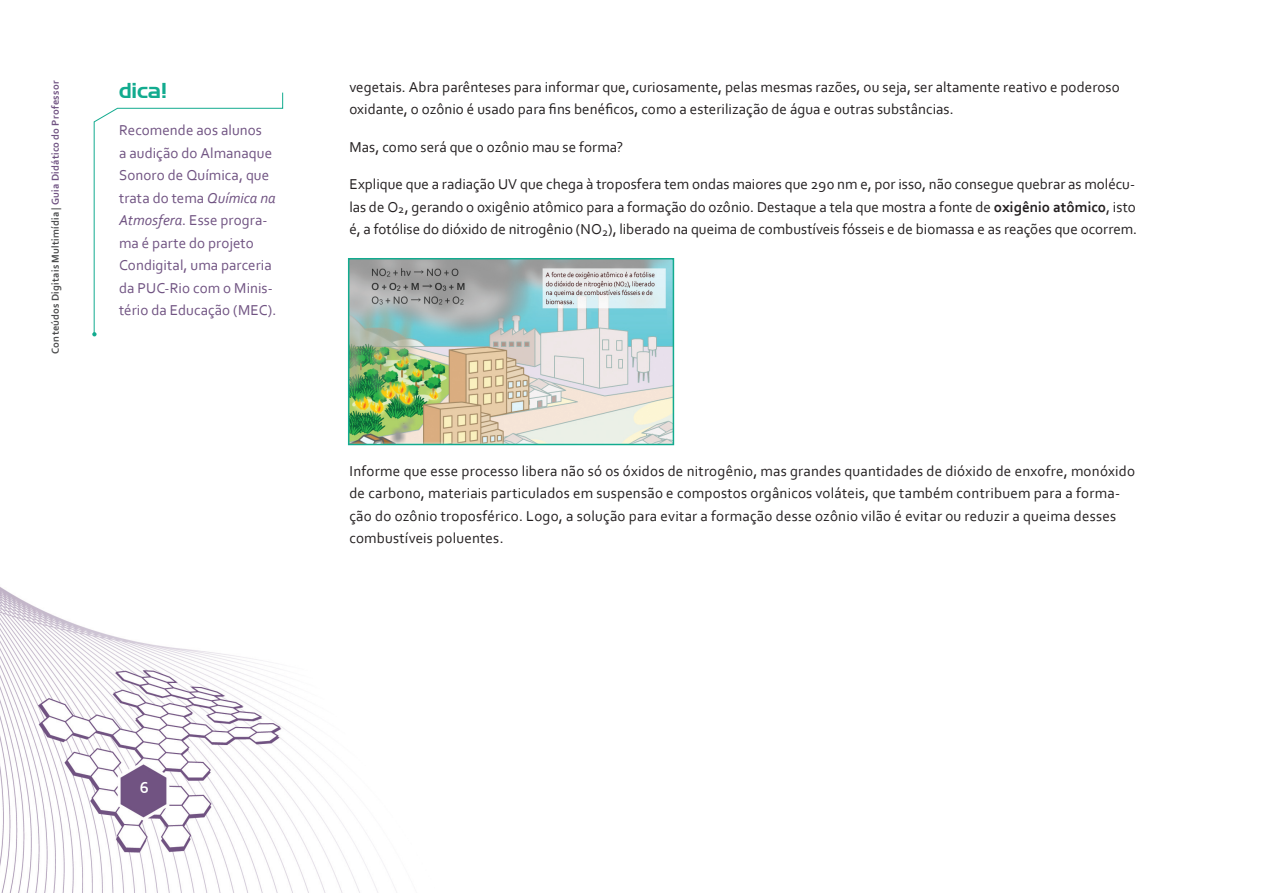
<style>
.page{position:relative;width:1263px;height:893px;background:#fff}
.page>*{position:absolute;margin:0;border:0;box-sizing:border-box;transform-origin:0 0}
.t1{font:21px "Handel Gothic BT";color:#12ab8f}
.t2{font:700 16.5px "Corbel";color:#fff}
.t3{font:15px/22.5px "Corbel";letter-spacing:.005em;color:#231f20}
.t4{font:15px/22.5px "Corbel";letter-spacing:.005em;color:#705382}
.t5{font:700 10.5px "Corbel";letter-spacing:.02em;color:#4b4c4d}
.s1{color:#705382}
.s2{font-style:italic}
.s3{font-weight:700}
</style>
<div class="page">
<img style="left:0;top:388px;width:437px;height:505px">
<svg style="left:93px;top:92px;width:190px;height:240px"></svg>
<svg style="left:92px;top:332px;width:5px;height:4px"></svg>
<img style="left:351px;top:261px;width:320px;height:181px">
<div style="left:348px;top:258px;width:326px;height:187px;border:2px solid #12ab8f"></div>
<p class="t5" style="left:49px;top:354px;width:275px;rotate:-90deg">Conteúdos Digitais Multimídia | <span class="s1">Guia Didático do Professor</span></p>
<h1 class="t1" style="left:119px;top:77px;width:50px">dica!</h1>
<p class="t4" style="left:119px;top:118px;width:159px">Recomende aos alunos<br>a audição do Almanaque<br>Sonoro de Química, que trata do tema <span class="s2">Química na<br>Atmosfera</span>. Esse progra&shy;ma é parte do projeto<br>Condigital, uma parceria da PUC-Rio com o Minis&shy;tério da Educação (MEC).</p>
<p class="t3" style="left:349px;top:75px;width:772px">vegetais. Abra parênteses para informar que, curiosamente, pelas mesmas razões, ou seja, ser altamente reativo e poderoso oxidante, o ozônio é usado para fins benéficos, como a esterilização de água e outras substâncias.</p>
<p class="t3" style="left:349px;top:135px;width:275px">Mas, como será que o ozônio mau se forma?</p>
<p class="t3" style="left:349px;top:173px;width:789px">Explique que a radiação UV que chega à troposfera tem ondas maiores que 290 nm e, por isso, não consegue quebrar as molécu&shy;las de O<sub>2</sub>, gerando o oxigênio atômico para a formação do ozônio. Destaque a tela que mostra a fonte de <span class="s3">oxigênio atômico</span>, isto é, a fotólise do dióxido de nitrogênio (NO<sub>2</sub>), liberado na queima de combustíveis fósseis e de biomassa e as reações que ocorrem.</p>
<p class="t3" style="left:349px;top:459px;width:787px">Informe que esse processo libera não só os óxidos de nitrogênio, mas grandes quantidades de dióxido de enxofre, monóxido de carbono, materiais particulados em suspensão e compostos orgânicos voláteis, que também contribuem para a forma&shy;ção do ozônio troposférico. Logo, a solução para evitar a formação desse ozônio vilão é evitar ou reduzir a queima desses combustíveis poluentes.</p>
<p class="t2" style="left:140px;top:777px;width:11px">6</p>
</div>
